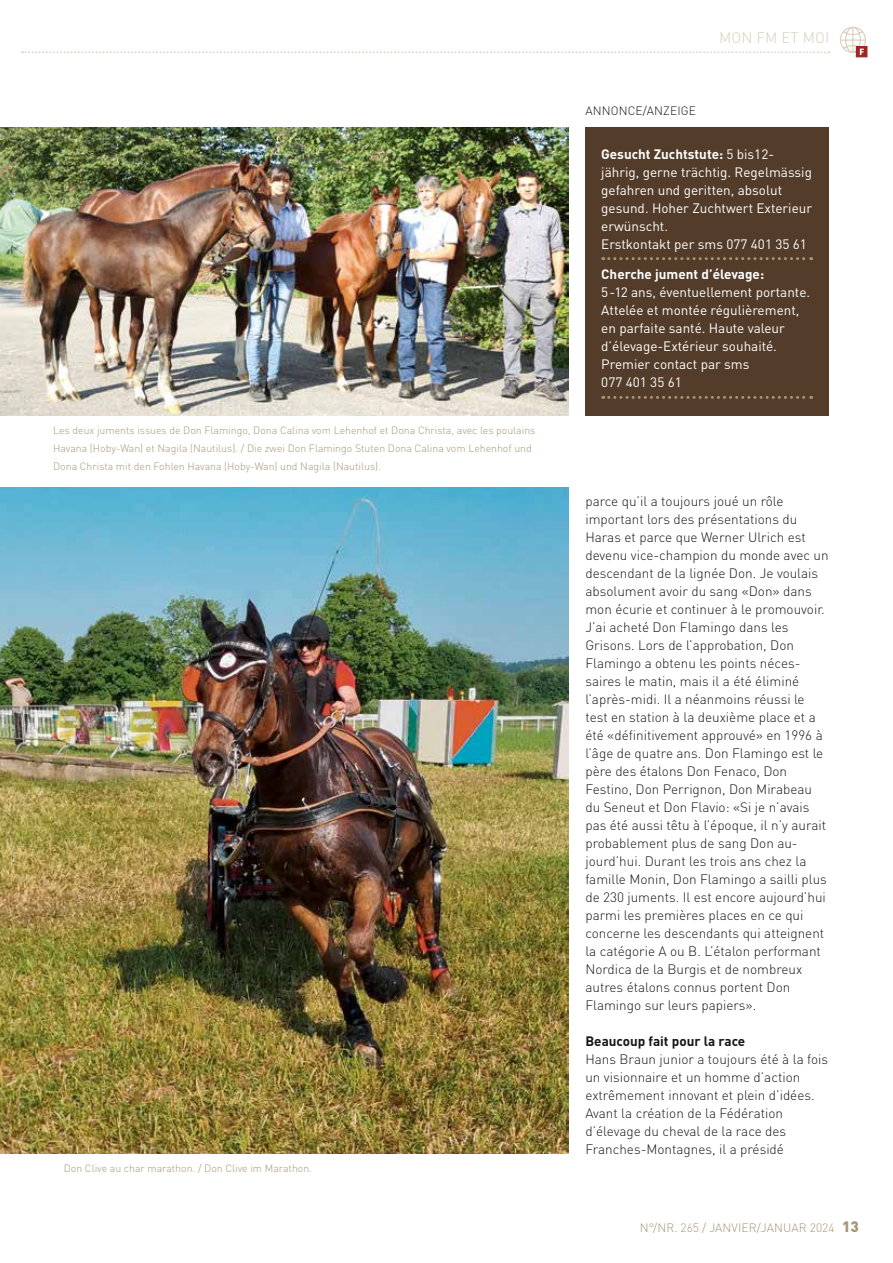
<style>
.page{position:relative;width:893px;height:1263px;background:#fff}
.page>*{position:absolute;margin:0;border:0;box-sizing:border-box;transform-origin:0 0}
.t1{font:300 15px "DINOT";letter-spacing:.01em;color:#d9d0bd}
.t2{font:300 13.5px/18px "DINOT";color:#181716}
.t3{font:13.5px/18px "DINOT";color:#fff}
.t4{font:700 13.5px "DINOT";color:#fff}
.t5{font:700 13.5px "DINOT";color:#181716}
.t6{font:300 12px "DINOT";letter-spacing:.01em;color:#a59678}
.t7{font:300 12px "DINOT";letter-spacing:.01em;color:#181716}
.t8{font:300 10.5px/18px "DINOT";color:#a59678}
.s1{font-weight:700}
.s2{font-weight:900;font-size:15px}
</style>
<div class="page">
<img style="left:0;top:128px;width:568px;height:288px">
<img style="left:0;top:488px;width:568px;height:666px">
<div style="left:585px;top:128px;width:244px;height:288px;background:#533d2a"></div>
<svg style="left:603px;top:257px;width:209px;height:3px"></svg>
<svg style="left:603px;top:396px;width:209px;height:3px"></svg>
<svg style="left:22px;top:51px;width:807px;height:2px"></svg>
<div style="left:856px;top:46px;width:11px;height:11px;background:#9f2422"></div>
<svg style="left:840px;top:26px;width:26px;height:29px"></svg>
<p class="t8" style="left:53px;top:420px;width:484px">Les deux juments issues de Don Flamingo, Dona Calina vom Lehenhof et Dona Christa, avec les poulains<br>Havana (Hoby-Wan) et Nagila (Nautilus). / Die zwei Don Flamingo Stuten Dona Calina vom Lehenhof und<br>Dona Christa mit den Fohlen Havana (Hoby-Wan) und Nagila (Nautilus).</p>
<p class="t8" style="left:64px;top:1158px;width:250px">Don Clive au char marathon. / Don Clive im Marathon.</p>
<p class="t7" style="left:585px;top:103px;width:112px">ANNONCE/ANZEIGE</p>
<p class="t1" style="left:719px;top:27px;width:112px">MON FM ET MOI</p>
<p class="t3" style="left:601px;top:144px;width:212px"><span class="s1">Gesucht Zuchtstute:</span> 5 bis12- jährig, gerne trächtig. Regelmässig gefahren und geritten, absolut gesund. Hoher Zuchtwert Exterieur erwünscht.<br>Erstkontakt per sms 077 401 35 61</p>
<p class="t4" style="left:601px;top:265px;width:164px">Cherche jument d’élevage:</p>
<p class="t3" style="left:601px;top:283px;width:210px">5-12 ans, éventuellement portante.<br>Attelée et montée régulièrement, en parfaite santé. Haute valeur d’élevage-Extérieur souhaité.<br>Premier contact par sms<br>077 401 35 61</p>
<p class="t2" style="left:585px;top:491px;width:245px">parce qu’il a toujours joué un rôle important lors des présentations du Haras et parce que Werner Ulrich est devenu vice-champion du monde avec un descendant de la lignée Don. Je voulais absolument avoir du sang «Don» dans mon écurie et continuer à le promouvoir.<br>J’ai acheté Don Flamingo dans les Grisons. Lors de l’approbation, Don Flamingo a obtenu les points néces&shy;saires le matin, mais il a été éliminé l’après-midi. Il a néanmoins réussi le test en station à la deuxième place et a été «définitivement approuvé» en 1996 à l’âge de quatre ans. Don Flamingo est le père des étalons Don Fenaco, Don Festino, Don Perrignon, Don Mirabeau du Seneut et Don Flavio: «Si je n’avais pas été aussi têtu à l’époque, il n’y aurait probablement plus de sang Don au&shy;jourd’hui. Durant les trois ans chez la famille Monin, Don Flamingo a sailli plus de 230 juments. Il est encore aujourd’hui parmi les premières places en ce qui concerne les descendants qui atteignent la catégorie A ou B. L’étalon performant Nordica de la Burgis et de nombreux autres étalons connus portent Don Flamingo sur leurs papiers».</p>
<p class="t5" style="left:585px;top:1031px;width:161px">Beaucoup fait pour la race</p>
<p class="t2" style="left:585px;top:1049px;width:244px">Hans Braun junior a toujours été à la fois un visionnaire et un homme d’action extrêmement innovant et plein d’idées.<br>Avant la création de la Fédération d’élevage du cheval de la race des Franches-Montagnes, il a présidé</p>
<p class="t6" style="left:640px;top:1219px;width:221px">N°/NR. 265 / JANVIER/JANUAR 2024 <span class="s2">13</span></p>
</div>
